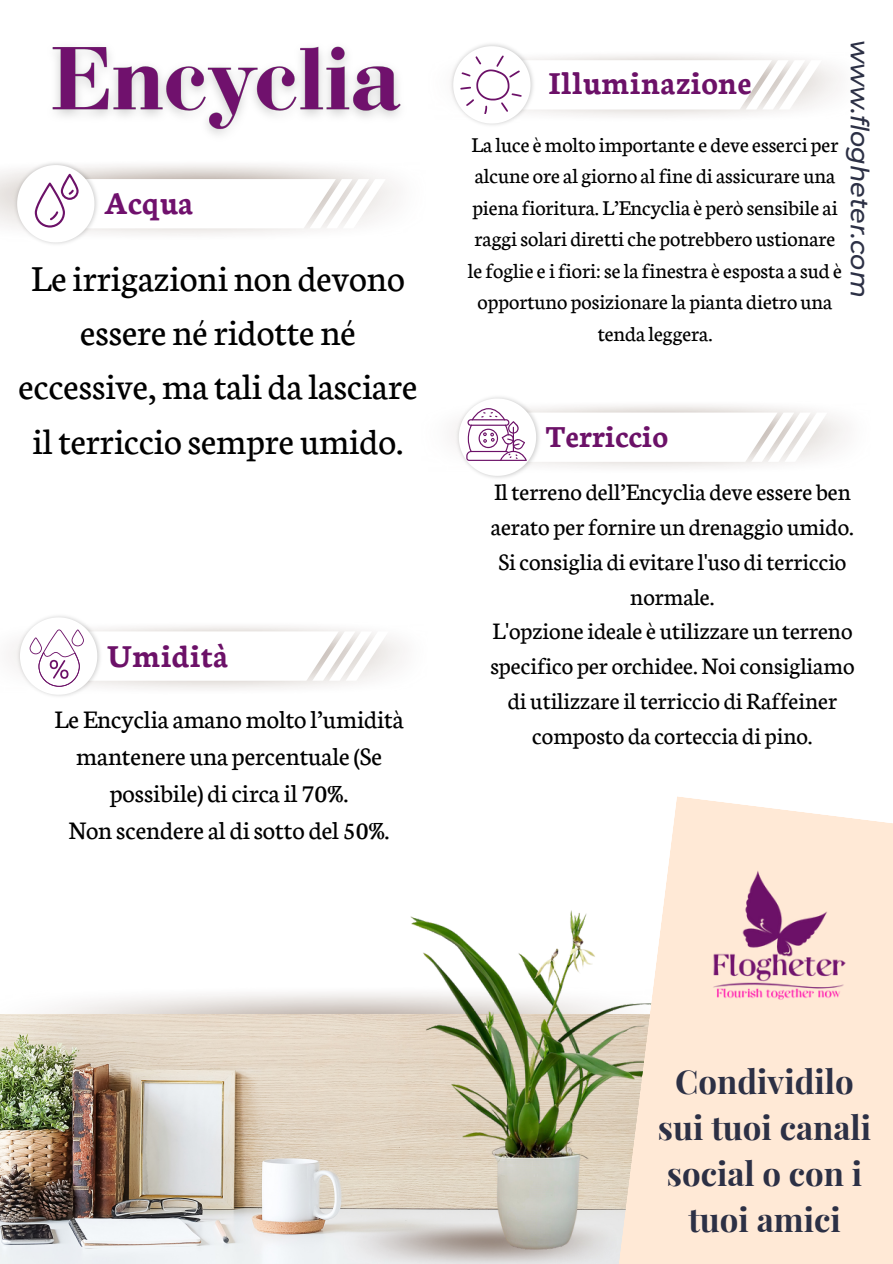
<style>
.page{position:relative;width:893px;height:1264px;background:#fff}
.page>*{position:absolute;margin:0;border:0;box-sizing:border-box;transform-origin:0 0}
.t1{font:39px/54px "Neuton";color:#000;text-align:center}
.t2{font:700 34.05px "Neuton";color:#6c1168}
.t3{font:700 34.05px "Neuton";color:#70116d}
.t4{font:700 33px/46.2px "Playfair Display";color:#2c3045;text-align:center}
.t5{font:700 32.55px "Neuton";color:#6c1168}
.t6{font:27px/37.2px "Neuton";color:#000;text-align:center}
.t7{font:italic 500 25.5px "Montserrat";color:#2c3045}
.t8{font:25.2px/34.8px "Neuton";color:#000;text-align:center}
.t9{font:22.5px/31.5px "Neuton";color:#000;text-align:center}
</style>
<div class="page">
<img style="left:0;top:1014px;width:390px;height:249px">
<img style="left:343px;top:1222px;width:47px;height:41px">
<img style="left:390px;top:916px;width:142px;height:347px">
<svg style="left:532px;top:796px;width:360px;height:467px;fill:#ffe9d6"></svg>
<img style="left:670px;top:833px;width:213px;height:213px">
<svg style="left:453px;top:46px;width:368px;height:77px"></svg>
<svg style="left:17px;top:165px;width:369px;height:77px"></svg>
<svg style="left:20px;top:617px;width:368px;height:77px"></svg>
<svg style="left:459px;top:398px;width:368px;height:78px"></svg>
<img style="left:52px;top:46px;width:349px;height:89px">
<h2 class="t3" style="left:104px;top:179px;width:91px">Acqua</h2>
<p class="t1" style="left:19px;top:249px;width:400px">Leirrigazioni non devono essere néridotte né eccessive,ma tali da lasciare ilterriccio sempre umido.</p>
<p class="t2" style="left:107px;top:631px;width:123px">Umidità</p>
<p class="t6" style="left:54px;top:698px;width:350px">Le Encyclia amano molto l’umidità mantenere una percentuale (Se possibile) di circa il 70%.<br>Non scendere al di sotto del 50%.</p>
<h5 class="t7" style="left:875px;top:40px;width:259px;rotate:90deg">www.flogheter.com</h5>
<h5 class="t2" style="left:548px;top:59px;width:204px">Illuminazione</h5>
<h3 class="t9" style="left:468px;top:127px;width:375px">La luce è molto importante e deve esserci per alcune ore al giorno al fine di assicurare una piena fioritura. L’Encyclia è però sensibile ai raggi solari diretti che potrebbero ustionare le foglie e i fiori: se la finestra è esposta a sud è opportuno posizionare la pianta dietro una tenda leggera.</h3>
<h3 class="t5" style="left:545px;top:413px;width:124px">Terriccio</h3>
<p class="t8" style="left:490px;top:472px;width:365px">Ilterreno dell’Encyclia deveessere ben aerato perfornire un drenaggio umido.<br>Siconsiglia dievitarel'uso diterriccio normale.<br>L'opzioneidealeè utilizzare un terreno specifico per orchidee.Noiconsigliamo di utilizzareilterriccio di Raffeiner composto da corteccia di pino.</p>
<p class="t4" style="left:658px;top:1057px;width:215px">Condividilo sui tuoi canali social o con i tuoi amici</p>
</div>
